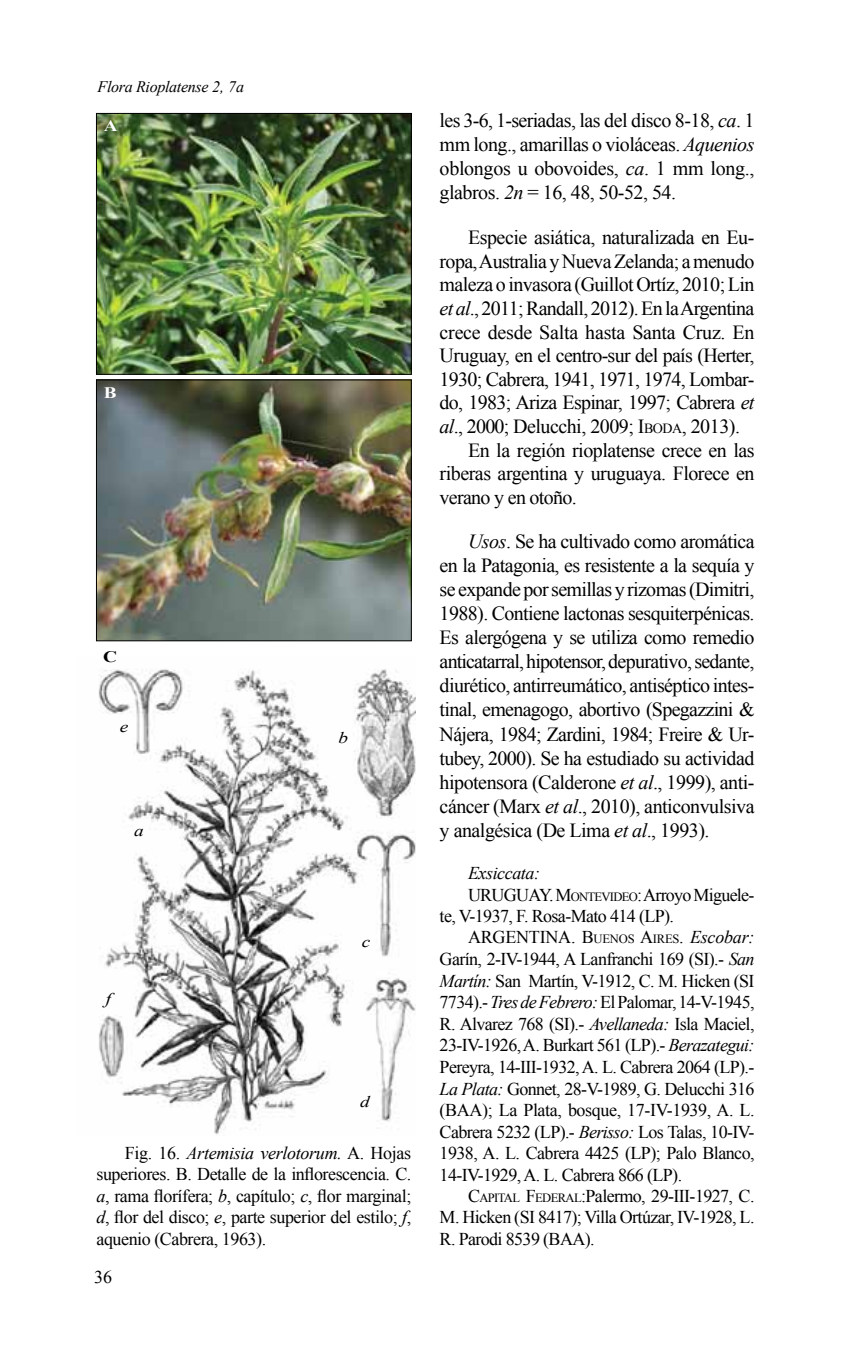
<style>
.page{position:relative;width:851px;height:1361px;background:#fff}
.page>*{position:absolute;margin:0;border:0;box-sizing:border-box;transform-origin:0 0}
.t1{font:20px/24px "Times New Roman";letter-spacing:-.025em;color:#000;text-align:justify}
.t2{font:18px/21.6px "Times New Roman";letter-spacing:-.035em;color:#000;text-align:justify}
.t3{font:18px "Times New Roman";color:#000}
.t4{font:italic 18px "Times New Roman";letter-spacing:-.025em;color:#000}
.t5{font:italic 16px "Times New Roman";letter-spacing:-.02em;color:#000}
.t6{font:italic 16px "Times New Roman";letter-spacing:-.02em;color:#000;scale:1.2 1}
.t7{font:700 16px "Times New Roman";color:#fff;scale:1.2 1}
.t8{font:700 16px "Times New Roman";color:#000;scale:1.2 1}
.t9{font:12.6px "Times New Roman";letter-spacing:-.02em;color:#000}
.s1{font-style:italic}
.s2{font-style:inherit}
.s3{font-size:14px}
.s4{font-size:12.6px}
.s5{font-size:18px}
.s6{font-style:italic;font-size:18px}
</style>
<div class="page">
<img style="left:98px;top:669px;width:318px;height:466px">
<img style="left:98px;top:115px;width:311px;height:257px">
<div style="left:96px;top:113px;width:315px;height:261px;border:1px solid #000"></div>
<img style="left:98px;top:382px;width:311px;height:257px">
<div style="left:96px;top:380px;width:315px;height:261px;border:1px solid #000"></div>
<p class="t5" style="left:98px;top:75px;width:148px">Flora Rioplatense 2, 7a</p>
<p class="t7" style="left:104px;top:115px;width:13px">A</p>
<p class="t7" style="left:104px;top:381px;width:12px">B</p>
<p class="t8" style="left:103px;top:646px;width:13px">C</p>
<p class="t6" style="left:120px;top:715px;width:9px">e</p>
<p class="t6" style="left:134px;top:820px;width:9px">a</p>
<p class="t6" style="left:106px;top:988px;width:6px">f</p>
<p class="t6" style="left:338px;top:726px;width:10px">b</p>
<p class="t6" style="left:361px;top:931px;width:9px">c</p>
<p class="t6" style="left:360px;top:1091px;width:10px">d</p>
<p class="t2" style="left:96px;top:1141px;width:316px;text-indent:28px">Fig. 16. <span class="s1">Artemisia verlotorum.</span> A. Hojas superiores. B. Detalle de la inflorescencia. C. <span class="s1">a</span>, rama florífera; <span class="s1">b</span>, capítulo; <span class="s1">c</span>, flor marginal; <span class="s1">d</span>, flor del disco; <span class="s1">e</span>, parte superior del estilo; <span class="s1">f</span>, aquenio (Cabrera, 1963).</p>
<p class="t2" style="left:94px;top:1265px;width:19px">36</p>
<p class="t1" style="left:439px;top:108px;width:316px">les 3-6, 1-seriadas, las del disco 8-18, <span class="s1">ca</span>. 1 mm long., amarillas o violáceas. <span class="s1">Aquenios </span>oblongos u obovoides, <span class="s1">ca</span>. 1 mm long., glabros. <span class="s1">2n</span> = 16, 48, 50-52, 54.</p>
<p class="t1" style="left:468px;top:225px;width:288px">Especie asiática, naturalizada en Eu-</p>
<p class="t1" style="left:439px;top:249px;width:316px">ropa, Australia y Nueva Zelanda; a menudo</p>
<p class="t1" style="left:439px;top:272px;width:316px">maleza o invasora (Guillot Ortíz, 2010; Lin</p>
<p class="t1" style="left:439px;top:296px;width:316px"><span class="s1">et al</span>., 2011; Randall, 2012). En la Argentina</p>
<p class="t1" style="left:439px;top:319px;width:316px">crece desde Salta hasta Santa Cruz. En</p>
<p class="t1" style="left:439px;top:343px;width:316px">Uruguay, en el centro-sur del país (Herter,</p>
<p class="t1" style="left:439px;top:367px;width:316px">1930; Cabrera, 1941, 1971, 1974, Lombar-</p>
<p class="t1" style="left:439px;top:390px;width:316px">do, 1983; Ariza Espinar, 1997; Cabrera <span class="s1">et</span></p>
<p class="t1" style="left:439px;top:414px;width:302px"><span class="s1">al</span>., 2000; Delucchi, 2009; <span class="s2">I</span><span class="s3">BODA</span>, 2013).</p>
<p class="t1" style="left:468px;top:437px;width:288px">En la región rioplatense crece en las</p>
<p class="t1" style="left:439px;top:461px;width:316px">riberas argentina y uruguaya. Florece en</p>
<p class="t1" style="left:439px;top:485px;width:138px">verano y en otoño.</p>
<p class="t1" style="left:439px;top:529px;width:316px;text-indent:28px"><span class="s1">Usos</span>. Se ha cultivado como aromática en la Patagonia, es resistente a la sequía y se expande por semillas y rizomas (Dimitri, 1988). Contiene lactonas sesquiterpénicas.<br>Es alergógena y se utiliza como remedio anticatarral, hipotensor, depurativo, sedante, diurético, antirreumático, antiséptico intes&shy;tinal, emenagogo, abortivo (Spegazzini &amp; Nájera, 1984; Zardini, 1984; Freire &amp; Ur&shy;tubey, 2000). Se ha estudiado su actividad hipotensora (Calderone <span class="s1">et al</span>., 1999), anti&shy;cáncer (Marx <span class="s1">et al</span>., 2010), anticonvulsiva y analgésica (De Lima <span class="s1">et al</span>., 1993).</p>
<p class="t4" style="left:468px;top:861px;width:73px">Exsiccata:</p>
<p class="t3" style="left:468px;top:882px;width:14px">URUGUA</p>
<p class="t2" style="left:439px;top:883px;width:316px;text-indent:99px"><span class="s2">Y. M</span><span class="s4">ONTEVIDEO</span><span class="s2">:</span> Arroyo Miguele&shy;te, V-1937, F. Rosa-Mato 414 (LP).</p>
<p class="t3" style="left:468px;top:925px;width:13px">ARGENTINA</p>
<p class="t9" style="left:571px;top:930px;width:185px"><span class="s5">. B</span>UENOS <span class="s5">A</span>IRES<span class="s5">.</span> <span class="s6">Escobar:</span></p>
<p class="t2" style="left:439px;top:948px;width:316px">Garín, 2-IV-1944, A Lanfranchi 169 (SI).- <span class="s1">San Martín:</span> San Martín, V-1912, C. M. Hicken (SI 7734).- <span class="s1">Tres de Febrero:</span> El Palomar, 14-V-1945, R. Alvarez 768 (SI).- <span class="s1">Avellaneda:</span> Isla Maciel, 23-IV-1926, A. Burkart 561 (LP).- <span class="s1">Berazategui:<br></span>Pereyra, 14-III-1932, A. L. Cabrera 2064 (LP).- <span class="s1">La Plata:</span> Gonnet, 28-V-1989, G. Delucchi 316 (BAA); La Plata, bosque, 17-IV-1939, A. L.<br>Cabrera 5232 (LP).- <span class="s1">Berisso:</span> Los Talas, 10-IV-1938, A. L. Cabrera 4425 (LP); Palo Blanco, 14-IV-1929, A. L. Cabrera 866 (LP).</p>
<p class="t2" style="left:439px;top:1185px;width:316px;text-indent:28px"><span class="s2">C</span><span class="s4">APITAL</span> <span class="s2">F</span><span class="s4">EDERAL</span><span class="s2">:</span>Palermo, 29-III-1927, C.<br>M. Hicken (SI 8417); Villa Ortúzar, IV-1928, L.<br>R. Parodi 8539 (BAA).</p>
</div>
